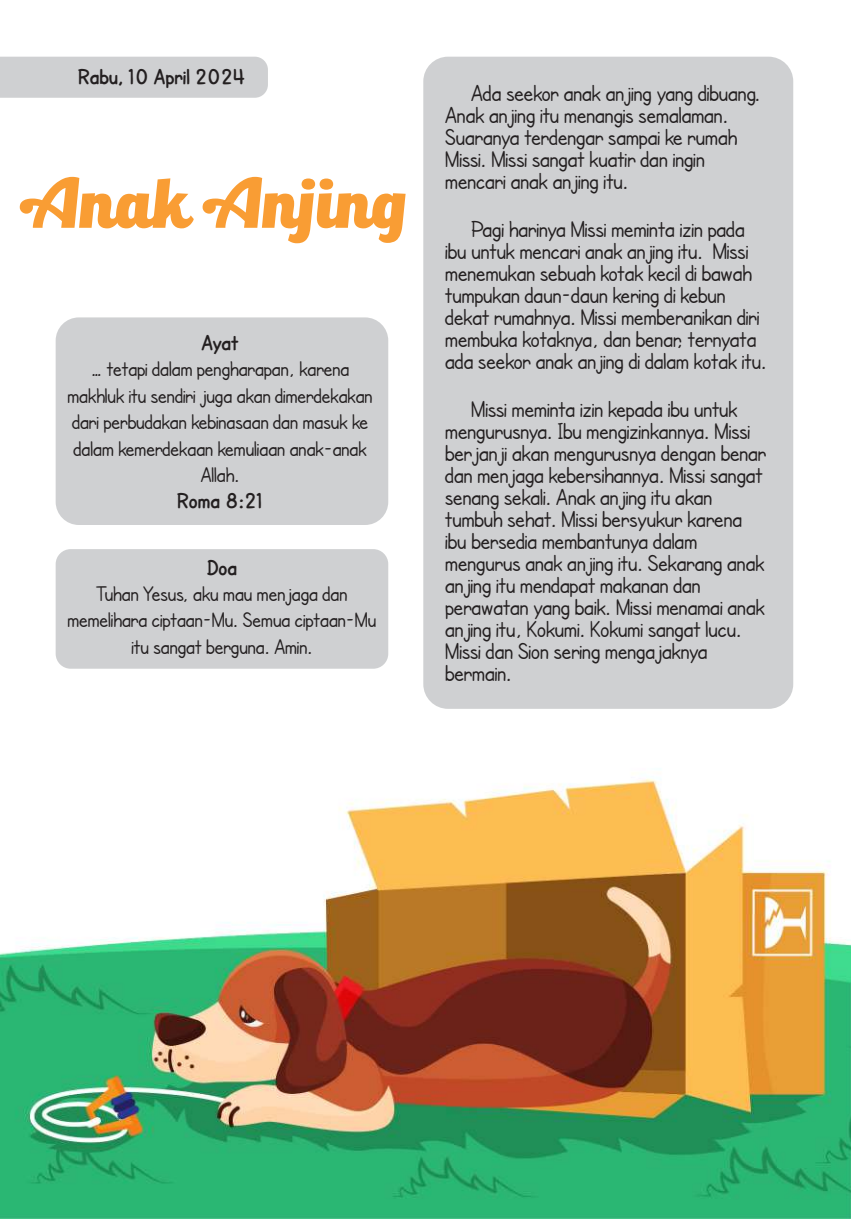
<style>
.page{position:relative;width:851px;height:1219px;background:#fff}
.page>*{position:absolute;margin:0;border:0;box-sizing:border-box;transform-origin:0 0}
.t1{font:64.2px "Bulletto Killa";color:#f99d34}
.t2{font:24px/22px "SF Cartoonist Hand";color:#231f20}
.t3{font:22px/26.4px "SF Cartoonist Hand";color:#231f20;text-align:center}
.t4{font:700 22px "SF Cartoonist Hand";color:#231f20}
</style>
<div class="page">
<img style="left:0;top:56px;width:850px;height:1162px">
<div style="left:56px;top:549px;width:332px;height:120px;background:#cfd0d2;border-radius:15px"></div>
<div style="left:56px;top:317px;width:332px;height:208px;background:#cfd0d2;border-radius:23px"></div>
<div style="left:423px;top:57px;width:370px;height:652px;background:#cfd0d2;border-radius:25px"></div>
<div style="left:0;top:57px;width:268px;height:41px;background:#cfd0d2"></div>
<svg style="left:20px;top:176px;width:59px;height:52px"></svg>
<svg style="left:116px;top:178px;width:78px;height:50px"></svg>
<svg style="left:203px;top:176px;width:59px;height:52px"></svg>
<svg style="left:288px;top:178px;width:51px;height:65px"></svg>
<svg style="left:372px;top:193px;width:33px;height:50px"></svg>
<p class="t4" style="left:78px;top:64px;width:169px">Rabu, 10 April 2024</p>
<h1 class="t1" style="left:80px;top:168px;width:293px">■ ■ ■</h1>
<p class="t4" style="left:201px;top:330px;width:39px">Ayat</p>
<p class="t3" style="left:68px;top:356px;width:306px">… tetapi dalam pengharapan, karena makhluk itu sendiri juga akan dimerdekakan dari perbudakan kebinasaan dan masuk ke dalam kemerdekaan kemuliaan anak-anak Allah.</p>
<p class="t4" style="left:177px;top:488px;width:88px">Roma 8:21</p>
<p class="t4" style="left:207px;top:555px;width:32px">Doa</p>
<p class="t3" style="left:67px;top:580px;width:310px">Tuhan Yesus, aku mau menjaga dan memelihara ciptaan-Mu. Semua ciptaan-Mu itu sangat berguna. Amin.</p>
<p class="t2" style="left:445px;top:81px;width:317px;text-indent:26px">Ada seekor anak anjing yang dibuang.<br>Anak anjing itu menangis semalaman.<br>Suaranya terdengar sampai ke rumah Missi. Missi sangat kuatir dan ingin mencari anak anjing itu.</p>
<p class="t2" style="left:445px;top:217px;width:323px;text-indent:26px">Pagi harinya Missi meminta izin pada ibu untuk mencari anak anjing itu. Missi menemukan sebuah kotak kecil di bawah tumpukan daun-daun kering di kebun dekat rumahnya. Missi memberanikan diri membuka kotaknya, dan benar, ternyata ada seekor anak anjing di dalam kotak itu.</p>
<p class="t2" style="left:445px;top:397px;width:322px;text-indent:26px">Missi meminta izin kepada ibu untuk mengurusnya. Ibu mengizinkannya. Missi berjanji akan mengurusnya dengan benar dan menjaga kebersihannya. Missi sangat senang sekali. Anak anjing itu akan tumbuh sehat. Missi bersyukur karena ibu bersedia membantunya dalam mengurus anak anjing itu. Sekarang anak anjing itu mendapat makanan dan perawatan yang baik. Missi menamai anak anjing itu, Kokumi. Kokumi sangat lucu.<br>Missi dan Sion sering mengajaknya bermain.</p>
</div>
